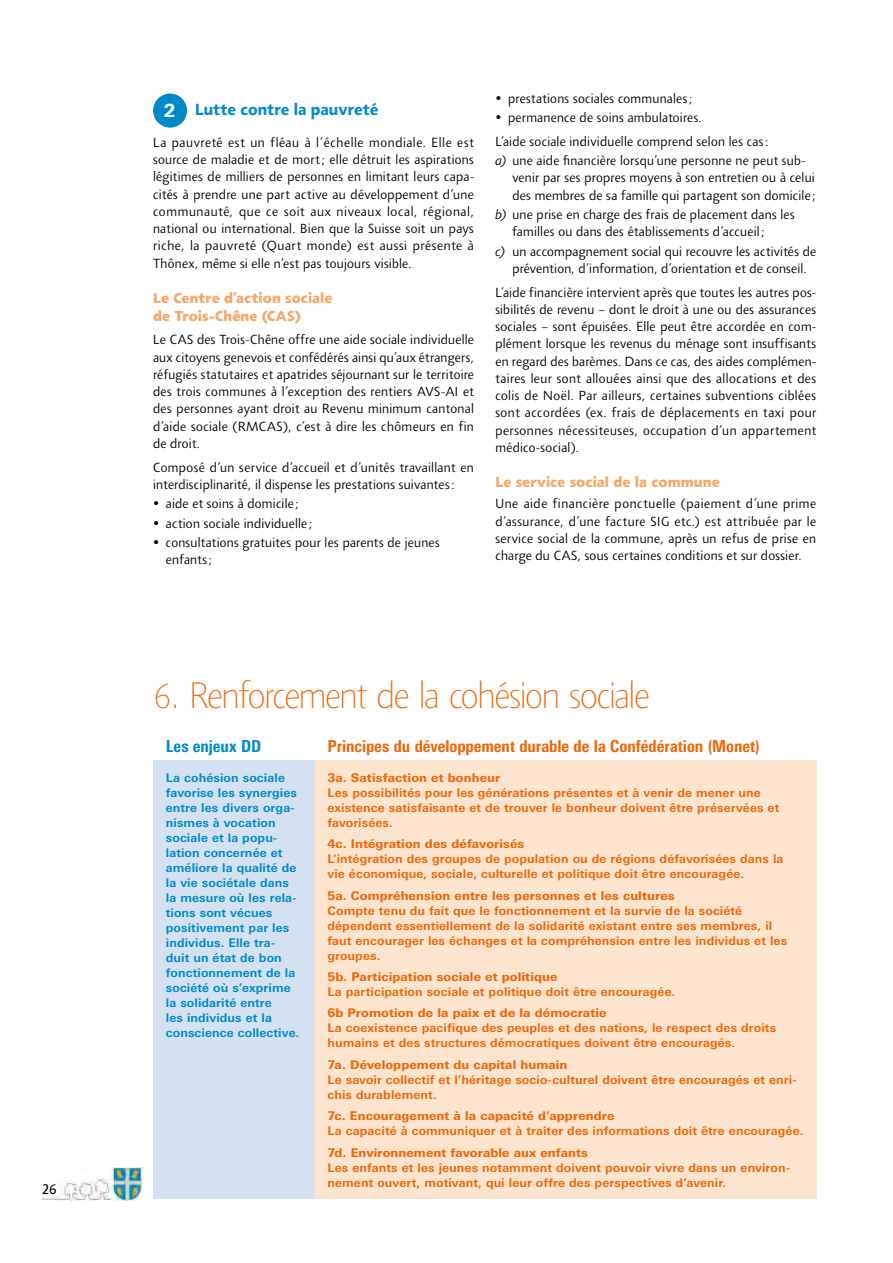
<style>
.page{position:relative;width:893px;height:1263px;background:#fff}
.page>*{position:absolute;margin:0;border:0;box-sizing:border-box;transform-origin:0 0}
.t1{font:100 37.5px "Agilita LT Pro";letter-spacing:-.02em;color:#eb690b}
.t2{font:800 condensed 16.5px "Univers Next Pro";letter-spacing:-.005em;color:#eb690b}
.t3{font:700 16.5px "Agilita LT Pro";color:#008bc8}
.t4{font:800 condensed 16.5px "Univers Next Pro";letter-spacing:-.005em;color:#008bc8}
.t5{font:15px "Agilita LT Pro";color:#000}
.t6{font:800 14.7px/18px "Agilita LT Pro";letter-spacing:.005em;color:#f5a96c}
.t7{font:300 13.5px/17.2px "Agilita LT Pro";letter-spacing:.005em;color:#000}
.t8{font:700 12px/15px "Univers Next Pro";letter-spacing:.01em;color:#eb690b}
.t9{font:700 12px/15px "Univers Next Pro";letter-spacing:.01em;color:#008bc8}
.t10{font:800 12px "Univers Next Pro";letter-spacing:.01em;color:#eb690b}
.s1{font-family:"Univers Next Pro";font-weight:800;font-size:18px;color:#fff}
.s2{font-style:italic}
</style>
<div class="page">
<img style="left:43px;top:1168px;width:99px;height:32px">
<div style="left:153px;top:94px;width:34px;height:34px;background:#008bc8;border-radius:50%"></div>
<div style="left:153px;top:760px;width:162px;height:439px;background:#d4e1f1"></div>
<div style="left:315px;top:760px;width:501px;height:439px;background:#fde4cf"></div>
<p class="t5" style="left:42px;top:1179px;width:16px">26</p>
<p class="t3" style="left:164px;top:97px;width:216px"><span class="s1">2</span> Lutte contre la pauvreté</p>
<p class="t7" style="left:153px;top:134px;width:323px;text-align:justify">La pauvreté est un fléau à l’échelle mondiale. Elle est source de maladie et de mort; elle détruit les aspirations légitimes de milliers de personnes en limitant leurs capa&shy;cités à prendre une part active au développement d’une communauté, que ce soit aux niveaux local, régional, national ou international. Bien que la Suisse soit un pays riche, la pauvreté (Quart monde) est aussi présente à Thônex, même si elle n’est pas toujours visible.</p>
<p class="t6" style="left:153px;top:289px;width:181px">Le Centre d’action sociale de Trois-Chêne (CAS)</p>
<p class="t7" style="left:153px;top:331px;width:323px;text-align:justify">Le CAS des Trois-Chêne offre une aide sociale individuelle aux citoyens genevois et confédérés ainsi qu’aux étrangers, réfugiés statutaires et apatrides séjournant sur le territoire des trois communes à l’exception des rentiers AVS-AI et des personnes ayant droit au Revenu minimum cantonal d’aide sociale (RMCAS), c’est à dire les chômeurs en fin de droit.</p>
<p class="t7" style="left:153px;top:458px;width:323px">Composé d’un service d’accueil et d’unités travaillant en interdisciplinarité, il dispense les prestations suivantes:</p>
<p class="t7" style="left:166px;top:494px;width:276px;line-height:19.4px">aide et soins à domicile;<br>action sociale individuelle ;<br>consultations gratuites pour les parents de jeunes</p>
<p class="t7" style="left:166px;top:551px;width:48px">enfants;</p>
<p class="t7" style="left:508px;top:88px;width:195px;line-height:19.4px">prestations sociales communales; permanence de soins ambulatoires.</p>
<p class="t7" style="left:495px;top:131px;width:312px;line-height:19.4px">L’aide sociale individuelle comprend selon les cas:<br><span class="s2">a)</span> une aide financière lorsqu’une personne ne peut sub-</p>
<p class="t7" style="left:512px;top:169px;width:305px">venir par ses propres moyens à son entretien ou à celui des membres de sa famille qui partagent son domicile;</p>
<p class="t7" style="left:512px;top:206px;width:284px;text-indent:-17px"><span class="s2">b)</span> une prise en charge des frais de placement dans les familles ou dans des établissements d’accueil;</p>
<p class="t7" style="left:495px;top:242px;width:322px;text-align:center"><span class="s2">c)</span> un accompagnement social qui recouvre les activités de prévention, d’information, d’orientation et de conseil.</p>
<p class="t7" style="left:495px;top:283px;width:323px;text-align:justify">L’aide financière intervient après que toutes les autres pos&shy;sibilités de revenu – dont le droit à une ou des assurances sociales – sont épuisées. Elle peut être accordée en com&shy;plément lorsque les revenus du ménage sont insuffisants en regard des barèmes. Dans ce cas, des aides complémen&shy;taires leur sont allouées ainsi que des allocations et des colis de Noël. Par ailleurs, certaines subventions ciblées sont accordées (ex. frais de déplacements en taxi pour personnes nécessiteuses, occupation d’un appartement médico-social).</p>
<p class="t6" style="left:495px;top:473px;width:226px">Le service social de la commune</p>
<p class="t7" style="left:495px;top:495px;width:323px;text-align:justify">Une aide financière ponctuelle (paiement d’une prime d’assurance, d’une facture SIG etc.) est attribuée par le service social de la commune, après un refus de prise en charge du CAS, sous certaines conditions et sur dossier.</p>
<h1 class="t1" style="left:153px;top:670px;width:498px">6. Renforcement de la cohésion sociale</h1>
<p class="t4" style="left:166px;top:736px;width:97px">Les enjeux DD</p>
<p class="t2" style="left:327px;top:736px;width:434px">Principes du développement durable de la Confédération (Monet)</p>
<p class="t9" style="left:166px;top:770px;width:135px">La cohésion sociale favorise les synergies entre les divers orga&shy;nismes à vocation sociale et la popu&shy;lation concernée et améliore la qualité de la vie sociétale dans la mesure où les rela&shy;tions sont vécues positivement par les individus. Elle tra&shy;duit un état de bon fonctionnement de la société où s’exprime la solidarité entre<br>les individus et la conscience collective.</p>
<p class="t10" style="left:327px;top:770px;width:174px">3a. Satisfaction et bonheur</p>
<p class="t8" style="left:327px;top:785px;width:453px">Les possibilités pour les générations présentes et à venir de mener une existence satisfaisante et de trouver le bonheur doivent être préservées et favorisées.</p>
<p class="t10" style="left:327px;top:837px;width:198px">4c. Intégration des défavorisés</p>
<p class="t8" style="left:327px;top:851px;width:458px">L’intégration des groupes de population ou de régions défavorisées dans la vie économique, sociale, culturelle et politique doit être encouragée.</p>
<p class="t10" style="left:327px;top:888px;width:349px">5a. Compréhension entre les personnes et les cultures</p>
<p class="t8" style="left:327px;top:903px;width:461px">Compte tenu du fait que le fonctionnement et la survie de la société dépendent essentiellement de la solidarité existant entre ses membres, il faut encourager les échanges et la compréhension entre les individus et les groupes.</p>
<p class="t10" style="left:327px;top:969px;width:232px">5b. Participation sociale et politique</p>
<p class="t8" style="left:327px;top:984px;width:349px">La participation sociale et politique doit être encouragée.</p>
<p class="t10" style="left:327px;top:1006px;width:281px">6b Promotion de la paix et de la démocratie</p>
<p class="t8" style="left:327px;top:1020px;width:450px">La coexistence pacifique des peuples et des nations, le respect des droits humains et des structures démocratiques doivent être encouragés.</p>
<p class="t10" style="left:327px;top:1057px;width:242px">7a. Développement du capital humain</p>
<p class="t8" style="left:327px;top:1072px;width:470px">Le savoir collectif et l’héritage socio-culturel doivent être encouragés et enri&shy;chis durablement.</p>
<p class="t10" style="left:327px;top:1108px;width:289px">7c. Encouragement à la capacité d’apprendre</p>
<p class="t8" style="left:327px;top:1123px;width:477px">La capacité à communiquer et à traiter des informations doit être encouragée.</p>
<p class="t10" style="left:327px;top:1145px;width:262px">7d. Environnement favorable aux enfants</p>
<p class="t8" style="left:327px;top:1160px;width:464px">Les enfants et les jeunes notamment doivent pouvoir vivre dans un environ&shy;nement ouvert, motivant, qui leur offre des perspectives d’avenir.</p>
</div>
